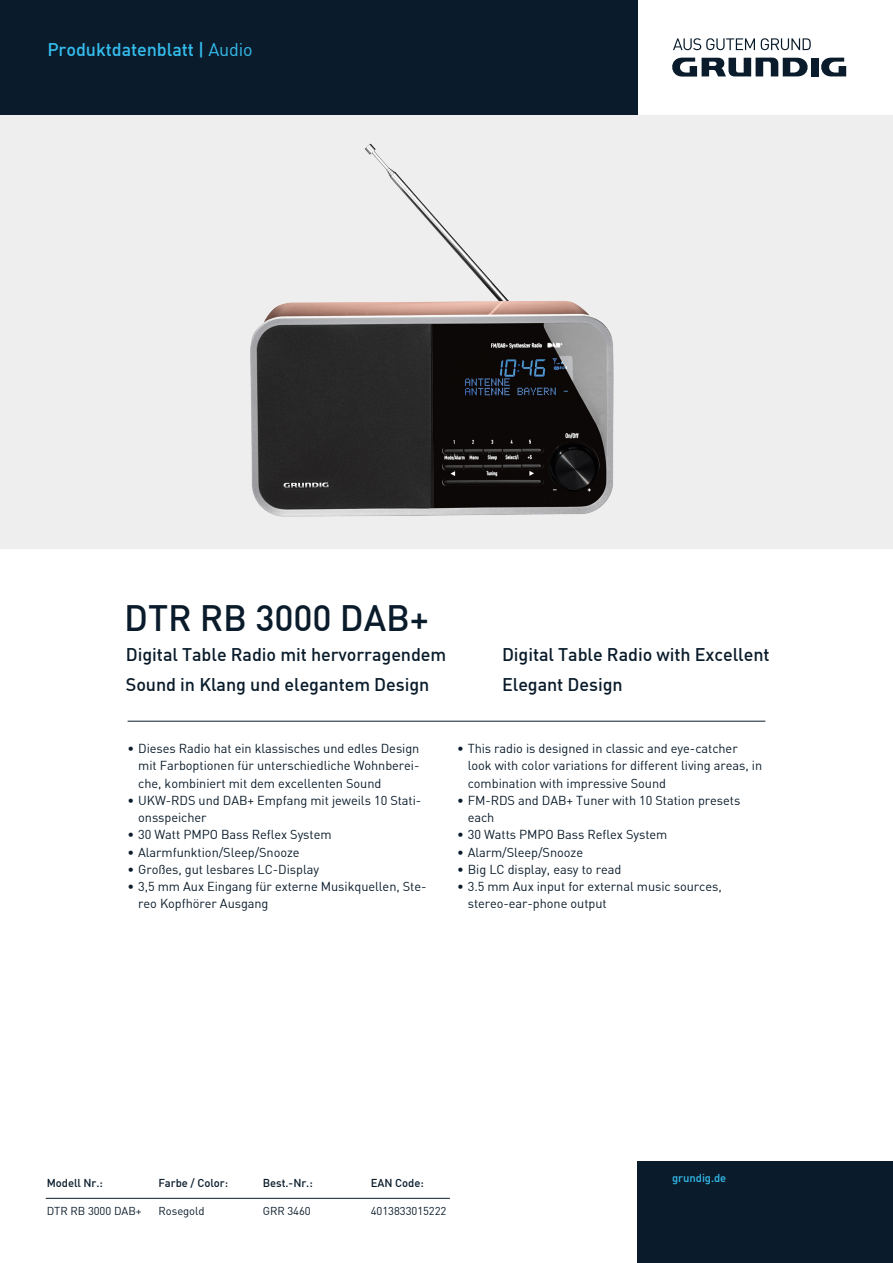
<style>
.page{position:relative;width:893px;height:1263px;background:#fff}
.page>*{position:absolute;margin:0;border:0;box-sizing:border-box;transform-origin:0 0}
._03_Product_Subline{font:36px "DINT Medium";letter-spacing:-.005em;color:#0a1c2b}
._03_Product_Subline-2{font:18px "DINT Medium";letter-spacing:-.005em;color:#0a1c2b}
._01_Title_12pt_Light{font:18px "DINT Medium";letter-spacing:-.005em;color:#34bced}
.t1{font:12.75px/17.2px "DINT";letter-spacing:-.005em;color:#0a1c2b}
._05_Productnumber_7{font:11.25px "DINT";letter-spacing:-.005em;color:#0a1c2b}
._05_Productnumber_7-2{font:11.25px "DINT Medium";letter-spacing:-.005em;color:#0a1c2b}
._06_Footnote_7pt_Dar{font:11.25px "DINT Medium";letter-spacing:-.005em;color:#34bced}
.s1{font-family:"DINT"}
</style>
<div class="page">
<div style="left:0;top:0;width:638px;height:115px;background:#0a1c2b"></div>
<div style="left:811px;top:58px;width:7px;height:18px;background:#0a1c2b"></div>
<svg style="left:672px;top:58px;width:136px;height:19px"></svg>
<svg style="left:818px;top:58px;width:28px;height:19px"></svg>
<svg style="left:673px;top:38px;width:82px;height:12px"></svg>
<svg style="left:761px;top:38px;width:50px;height:12px"></svg>
<div style="left:0;top:115px;width:893px;height:434px;background:#eeeeef"></div>
<hr style="left:128px;top:721px;width:637px;height:1px;background:#0a1c2b">
<div style="left:638px;top:1161px;width:255px;height:102px;background:#0a1c2b"></div>
<img style="left:250px;top:143px;width:364px;height:374px">
<hr style="left:46px;top:1198px;width:404px;height:1px;background:#0a1c2b">
<p class="_01_Title_12pt_Light" style="left:47px;top:38px;width:207px">Produktdatenblatt | <span class="s1">Audio</span></p>
<p class="_03_Product_Subline" style="left:124px;top:595px;width:306px">DTR RB 3000 DAB+</p>
<p class="_03_Product_Subline-2" style="left:126px;top:643px;width:322px">Digital Table Radio mit hervorragendem</p>
<p class="_03_Product_Subline-2" style="left:502px;top:643px;width:269px">Digital Table Radio with Excellent</p>
<p class="_03_Product_Subline-2" style="left:126px;top:673px;width:305px">Sound in Klang und elegantem Design</p>
<p class="_03_Product_Subline-2" style="left:502px;top:673px;width:122px">Elegant Design</p>
<p class="t1" style="left:138px;top:740px;width:283px;text-align:justify;text-indent:-11px">• Dieses Radio hat ein klassisches und edles Design mit Farboptionen für unterschiedliche Wohnberei&shy;che, kombiniert mit dem excellenten Sound</p>
<p class="t1" style="left:138px;top:791px;width:285px;text-indent:-11px">• UKW-RDS und DAB+ Empfang mit jeweils 10 Stati&shy;onsspeicher</p>
<p class="t1" style="left:128px;top:826px;width:206px">• 30 Watt PMPO Bass Reflex System</p>
<p class="t1" style="left:128px;top:843px;width:174px">• Alarmfunktion/Sleep/Snooze</p>
<p class="t1" style="left:128px;top:860px;width:193px">• Großes, gut lesbares LC-Display</p>
<p class="t1" style="left:138px;top:878px;width:290px;text-indent:-11px">• 3,5 mm Aux Eingang für externe Musikquellen, Ste&shy;reo Kopfhörer Ausgang</p>
<p class="t1" style="left:468px;top:740px;width:296px;text-indent:-11px">• This radio is designed in classic and eye-catcher look with color variations for different living areas, in combination with impressive Sound</p>
<p class="t1" style="left:468px;top:791px;width:274px;text-indent:-11px">• FM-RDS and DAB+ Tuner with 10 Station presets each</p>
<p class="t1" style="left:457px;top:826px;width:212px">• 30 Watts PMPO Bass Reflex System</p>
<p class="t1" style="left:457px;top:843px;width:127px">• Alarm/Sleep/Snooze</p>
<p class="t1" style="left:457px;top:860px;width:166px">• Big LC display, easy to read</p>
<p class="t1" style="left:468px;top:878px;width:255px;text-indent:-11px">• 3.5 mm Aux input for external music sources, stereo-ear-phone output</p>
<p class="_05_Productnumber_7-2" style="left:47px;top:1175px;width:58px">Modell Nr.:</p>
<p class="_05_Productnumber_7-2" style="left:158px;top:1175px;width:71px">Farbe / Color:</p>
<p class="_05_Productnumber_7-2" style="left:263px;top:1175px;width:51px">Best.-Nr.:</p>
<p class="_05_Productnumber_7-2" style="left:371px;top:1175px;width:54px">EAN Code:</p>
<p class="_05_Productnumber_7" style="left:47px;top:1204px;width:96px">DTR RB 3000 DAB+</p>
<p class="_05_Productnumber_7" style="left:159px;top:1204px;width:48px">Rosegold</p>
<p class="_05_Productnumber_7" style="left:263px;top:1204px;width:49px">GRR 3460</p>
<p class="_05_Productnumber_7" style="left:371px;top:1204px;width:77px">4013833015222</p>
<p class="_06_Footnote_7pt_Dar" style="left:672px;top:1171px;width:56px">grundig.de</p>
</div>
